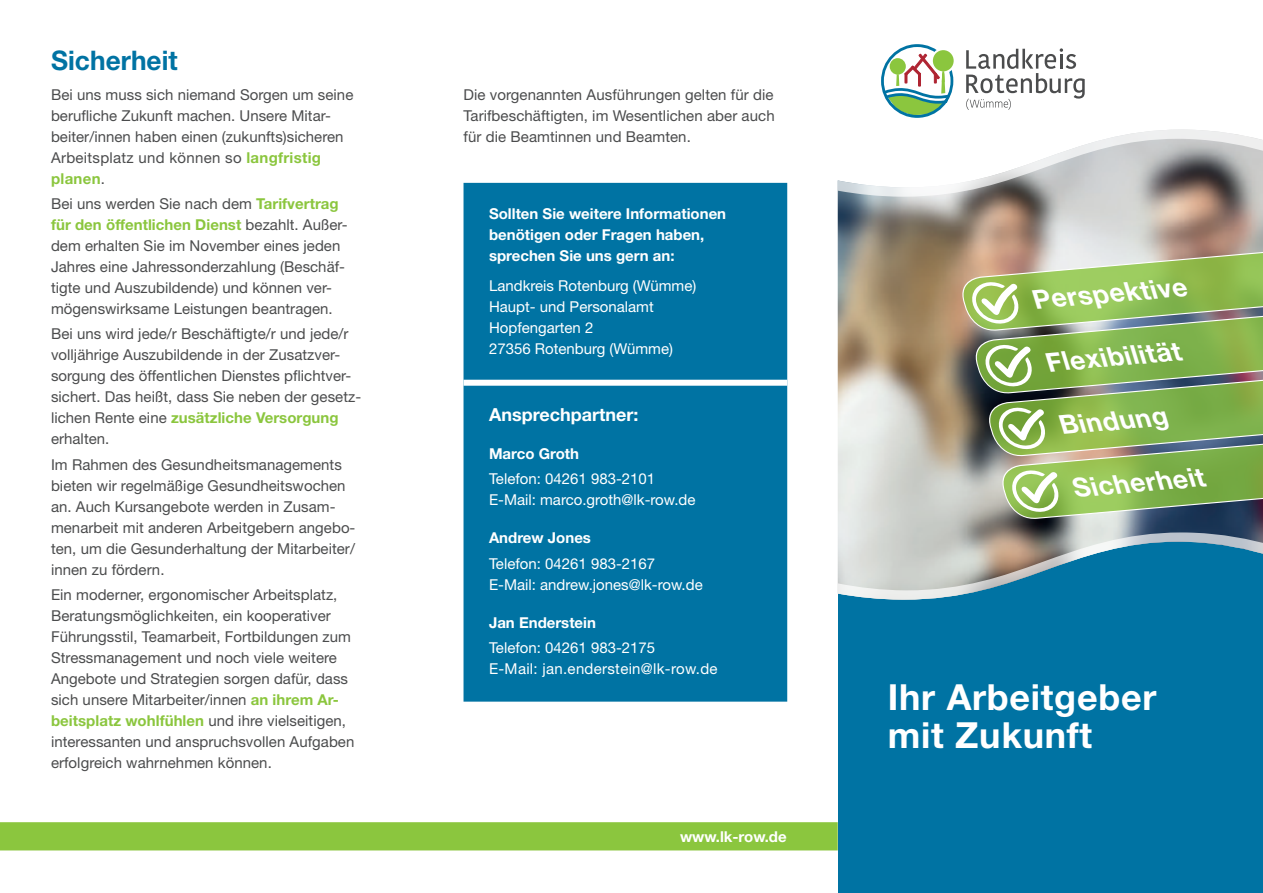
<style>
.page{position:relative;width:1263px;height:893px;background:#fff}
.page>*{position:absolute;margin:0;border:0;box-sizing:border-box;transform-origin:0 0}
.t1{font:700 36px/37.5px "Helvetica Neue LT Std";letter-spacing:.02em;color:#fff}
.t2{font:700 27px "Helvetica Neue LT Std";letter-spacing:.005em;color:#0073a3}
.t3{font:italic 700 26.55px "Helvetica Neue LT Std";color:#fff}
.t4{font:700 18px "Helvetica Neue LT Std";color:#fff}
.t5{font:15px/21px "Helvetica Neue LT Std";letter-spacing:.005em;color:#4b4c4d}
.t6{font:15px/21px "Helvetica Neue LT Std";color:#fff}
.t7{font:700 15px/21px "Helvetica Neue LT Std";color:#fff}
.t8{font:15px/21px "Helvetica Neue LT Std";letter-spacing:.02em;color:#fff}
.s1{font-weight:700;color:#8bc63e}
</style>
<div class="page">
<div style="left:838px;top:498px;width:425px;height:395px;background:#0073a3"></div>
<svg style="left:881px;top:44px;width:72px;height:74px"></svg>
<svg style="left:966px;top:48px;width:119px;height:62px"></svg>
<img style="left:838px;top:197px;width:425px;height:335px">
<svg style="left:838px;top:130px;width:425px;height:67px"></svg>
<svg style="left:838px;top:532px;width:425px;height:68px"></svg>
<div style="left:0;top:822px;width:838px;height:28px;background:#8bc63e"></div>
<div style="left:463px;top:183px;width:324px;height:519px;background:#0073a3"></div>
<div style="left:463px;top:380px;width:324px;height:6px;background:#fff"></div>
<img style="left:956px;top:249px;width:307px;height:272px">
<h2 class="t2" style="left:51px;top:44px;width:128px">Sicherheit</h2>
<p class="t5" style="left:51px;top:84px;width:304px">Bei uns muss sich niemand Sorgen um seine berufliche Zukunft machen. Unsere Mitar&shy;beiter/innen haben einen (zukunfts)sicheren Arbeitsplatz und können so <span class="s1">langfristig planen</span>.</p>
<p class="t5" style="left:51px;top:193px;width:298px">Bei uns werden Sie nach dem <span class="s1">Tarifvertrag für den öffentlichen Dienst</span> bezahlt. Außer&shy;dem erhalten Sie im November eines jeden Jahres eine Jahressonderzahlung (Beschäf&shy;tigte und Auszubildende) und können ver&shy;mögenswirksame Leistungen beantragen.</p>
<p class="t5" style="left:51px;top:323px;width:312px">Bei uns wird jede/r Beschäftigte/r und jede/r volljährige Auszubildende in der Zusatzver&shy;sorgung des öffentlichen Dienstes pflichtver&shy;sichert. Das heißt, dass Sie neben der gesetz&shy;lichen Rente eine <span class="s1">zusätzliche Versorgung </span>erhalten.</p>
<p class="t5" style="left:51px;top:454px;width:306px">Im Rahmen des Gesundheitsmanagements bieten wir regelmäßige Gesundheitswochen an. Auch Kursangebote werden in Zusam&shy;menarbeit mit anderen Arbeitgebern angebo&shy;ten, um die Gesunderhaltung der Mitarbeiter/ innen zu fördern.</p>
<p class="t5" style="left:51px;top:584px;width:305px">Ein moderner, ergonomischer Arbeitsplatz, Beratungsmöglichkeiten, ein kooperativer Führungsstil, Teamarbeit, Fortbildungen zum Stressmanagement und noch viele weitere Angebote und Strategien sorgen dafür, dass sich unsere Mitarbeiter/innen <span class="s1">an ihrem Ar&shy;beitsplatz wohlfühlen</span> und ihre vielseitigen, interessanten und anspruchsvollen Aufgaben erfolgreich wahrnehmen können.</p>
<p class="t5" style="left:463px;top:84px;width:313px;text-align:justify">Die vorgenannten Ausführungen gelten für die Tarifbeschäftigten, im Wesentlichen aber auch für die Beamtinnen und Beamten.</p>
<p class="t7" style="left:489px;top:203px;width:239px">Sollten Sie weitere Informationen benötigen oder Fragen haben, sprechen Sie uns gern an:</p>
<p class="t6" style="left:489px;top:275px;width:209px">Landkreis Rotenburg (Wümme)<br>Haupt- und Personalamt<br>Hopfengarten 2<br>27356 Rotenburg (Wümme)</p>
<p class="t4" style="left:489px;top:403px;width:151px">Ansprechpartner:</p>
<p class="t7" style="left:489px;top:443px;width:92px">Marco Groth</p>
<p class="t6" style="left:489px;top:468px;width:208px">Telefon: 04261 983-2101<br>E-Mail: marco.groth@lk-row.de</p>
<p class="t7" style="left:489px;top:527px;width:103px">Andrew Jones</p>
<p class="t6" style="left:489px;top:553px;width:215px">Telefon: 04261 983-2167<br>E-Mail: andrew.jones@lk-row.de</p>
<p class="t7" style="left:489px;top:611px;width:108px">Jan Enderstein</p>
<p class="t8" style="left:489px;top:637px;width:230px">Telefon: 04261 983-2175<br>E-Mail: jan.enderstein@lk-row.de</p>
<p class="t7" style="left:680px;top:825px;width:108px">www.lk-row.de</p>
<h3 class="t3" style="left:1033px;top:283px;width:156px;rotate:-5deg">Perspektive</h3>
<h3 class="t3" style="left:1047px;top:346px;width:137px;rotate:-5deg">Flexibilität</h3>
<h3 class="t3" style="left:1060px;top:409px;width:110px;rotate:-5deg">Bindung</h3>
<h3 class="t3" style="left:1073px;top:471px;width:134px;rotate:-5deg">Sicherheit</h3>
<h1 class="t1" style="left:888px;top:678px;width:270px">Ihr Arbeitgeber mit Zukunft</h1>
</div>
